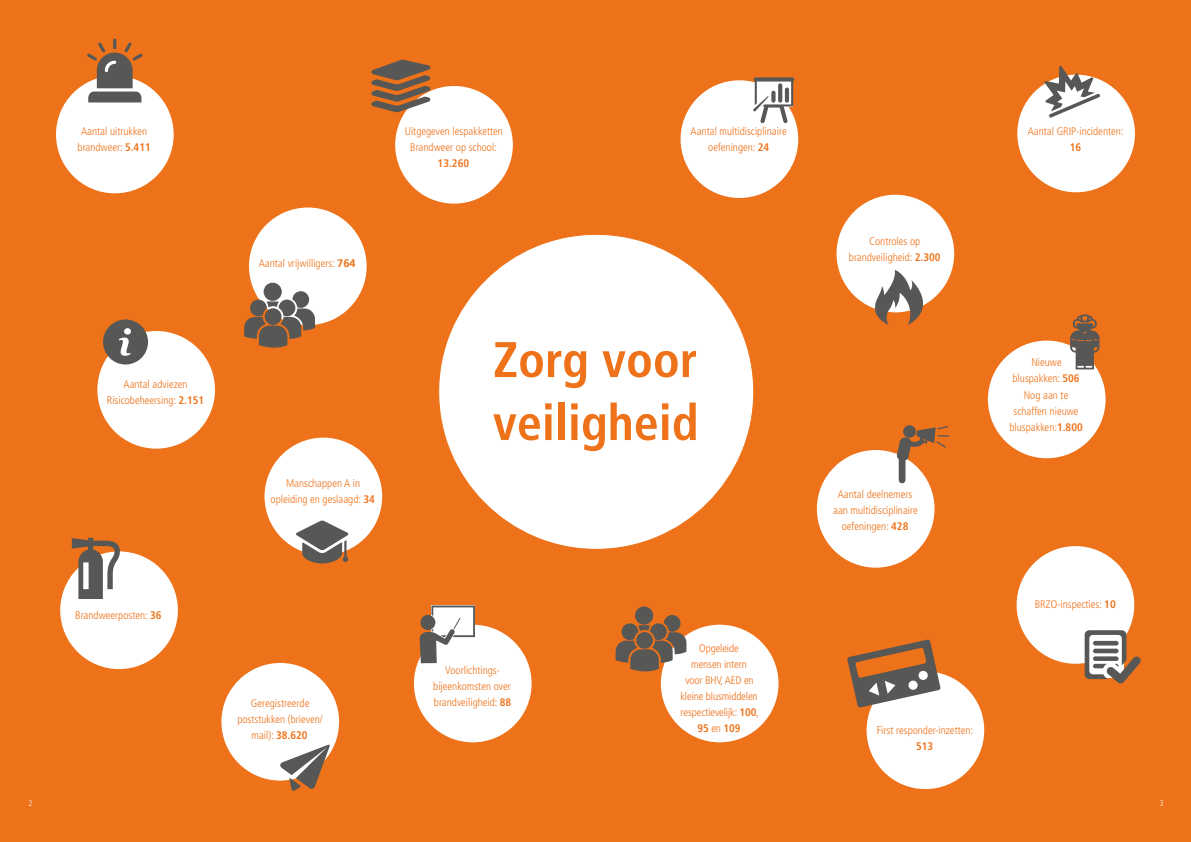
<style>
.page{position:relative;width:1191px;height:842px;background:#ee7219}
.page>*{position:absolute;margin:0;border:0;box-sizing:border-box;transform-origin:0 0}
.t1{font:700 condensed 50px/63px "Frutiger LT Std";color:#ee7219}
.t2{font:300 condensed 11px/16px "Frutiger LT Std";color:#ee7219;text-align:center}
.t3{font:700 condensed 11px "Frutiger LT Std";color:#ee7219}
.t4{font:300 condensed 8px "Frutiger LT Std";color:#fff}
.s1{font-weight:700}
.s2{font-weight:700;font-stretch:normal}
</style>
<div class="page">
<div style="left:988px;top:341px;width:117px;height:117px;background:#fff;border-radius:50%"></div>
<div style="left:264px;top:438px;width:118px;height:117px;background:#fff;border-radius:50%"></div>
<div style="left:221px;top:663px;width:118px;height:118px;background:#fff;border-radius:50%"></div>
<div style="left:56px;top:76px;width:118px;height:117px;background:#fff;border-radius:50%"></div>
<div style="left:97px;top:331px;width:118px;height:118px;background:#fff;border-radius:50%"></div>
<div style="left:836px;top:195px;width:118px;height:117px;background:#fff;border-radius:50%"></div>
<div style="left:249px;top:207px;width:118px;height:118px;background:#fff;border-radius:50%"></div>
<div style="left:817px;top:450px;width:117px;height:118px;background:#fff;border-radius:50%"></div>
<div style="left:661px;top:625px;width:117px;height:117px;background:#fff;border-radius:50%"></div>
<div style="left:1017px;top:75px;width:118px;height:117px;background:#fff;border-radius:50%"></div>
<div style="left:414px;top:625px;width:117px;height:117px;background:#fff;border-radius:50%"></div>
<div style="left:680px;top:80px;width:118px;height:118px;background:#fff;border-radius:50%"></div>
<div style="left:60px;top:551px;width:118px;height:118px;background:#fff;border-radius:50%"></div>
<div style="left:1016px;top:546px;width:118px;height:118px;background:#fff;border-radius:50%"></div>
<div style="left:395px;top:86px;width:118px;height:118px;background:#fff;border-radius:50%"></div>
<svg style="left:280px;top:744px;width:50px;height:47px"></svg>
<svg style="left:87px;top:39px;width:56px;height:63px"></svg>
<svg style="left:103px;top:319px;width:45px;height:45px"></svg>
<svg style="left:873px;top:270px;width:64px;height:55px"></svg>
<svg style="left:371px;top:60px;width:59px;height:52px"></svg>
<svg style="left:244px;top:283px;width:71px;height:65px"></svg>
<svg style="left:418px;top:605px;width:57px;height:58px"></svg>
<svg style="left:896px;top:425px;width:53px;height:58px"></svg>
<svg style="left:615px;top:606px;width:71px;height:65px"></svg>
<svg style="left:1044px;top:65px;width:56px;height:53px"></svg>
<svg style="left:753px;top:77px;width:41px;height:46px"></svg>
<svg style="left:1084px;top:630px;width:57px;height:53px"></svg>
<svg style="left:72px;top:538px;width:48px;height:61px"></svg>
<div style="left:439px;top:234px;width:314px;height:315px;background:#fff;border-radius:50%"></div>
<div style="left:866px;top:671px;width:118px;height:118px;background:#fff;border-radius:50%"></div>
<svg style="left:847px;top:639px;width:93px;height:69px"></svg>
<svg style="left:296px;top:520px;width:53px;height:43px"></svg>
<svg style="left:1070px;top:314px;width:29px;height:55px"></svg>
<p class="t2" style="left:78px;top:123px;width:75px">Aantal uitrukken brandweer: <span class="s1">5.411</span></p>
<p class="t2" style="left:107px;top:376px;width:99px">Aantal adviezen<br>Risicobeheersing: <span class="s1">2.151</span></p>
<p class="t2" style="left:405px;top:123px;width:100px">Uitgegeven lespakketten<br>Brandweer op school:</p>
<p class="t3" style="left:437px;top:157px;width:33px">13.260</p>
<p class="t2" style="left:690px;top:123px;width:98px">Aantal multidisciplinaire oefeningen: <span class="s1">24</span></p>
<p class="t2" style="left:259px;top:255px;width:98px">Aantal vrijwilligers: <span class="s2">764</span></p>
<p class="t2" style="left:271px;top:475px;width:106px">Manschappen A in opleiding en geslaagd: <span class="s1">34</span></p>
<h1 class="t1" style="left:493px;top:328px;width:207px">Zorg voor veiligheid</h1>
<p class="t2" style="left:75px;top:607px;width:88px">Brandweerposten: <span class="s1">36</span></p>
<p class="t2" style="left:237px;top:695px;width:87px">Geregistreerde poststukken (brieven/ mail): <span class="s1">38.620</span></p>
<p class="t2" style="left:433px;top:662px;width:79px">Voorlichtings&shy;bijeenkomsten over brandveiligheid: <span class="s1">88</span></p>
<p class="t2" style="left:680px;top:640px;width:80px">Opgeleide<br>mensen intern<br>voor BHV, AED en kleine blusmiddelen respectievelijk: <span class="s1">100</span>,<br><span class="s1">95</span> en <span class="s1">109</span></p>
<p class="t2" style="left:849px;top:233px;width:93px">Controles op brandveiligheid: <span class="s1">2.300</span></p>
<p class="t2" style="left:833px;top:486px;width:86px">Aantal deelnemers aan multidisciplinaire oefeningen: <span class="s1">428</span></p>
<p class="t2" style="left:1027px;top:123px;width:97px">Aantal GRIP-incidenten:</p>
<p class="t3" style="left:1069px;top:141px;width:13px">16</p>
<p class="t2" style="left:1012px;top:354px;width:69px">Nieuwe bluspakken: <span class="s1">506</span></p>
<p class="t2" style="left:1009px;top:387px;width:75px">Nog aan te schaffen nieuwe bluspakken:<span class="s1">1.800</span></p>
<p class="t2" style="left:1034px;top:596px;width:82px">BRZO-inspecties: <span class="s1">10</span></p>
<p class="t2" style="left:876px;top:723px;width:98px">First responder-inzetten:</p>
<p class="t3" style="left:916px;top:740px;width:19px">513</p>
<p class="t4" style="left:29px;top:798px;width:5px">2</p>
<p class="t4" style="left:1159px;top:798px;width:5px">3</p>
</div>
